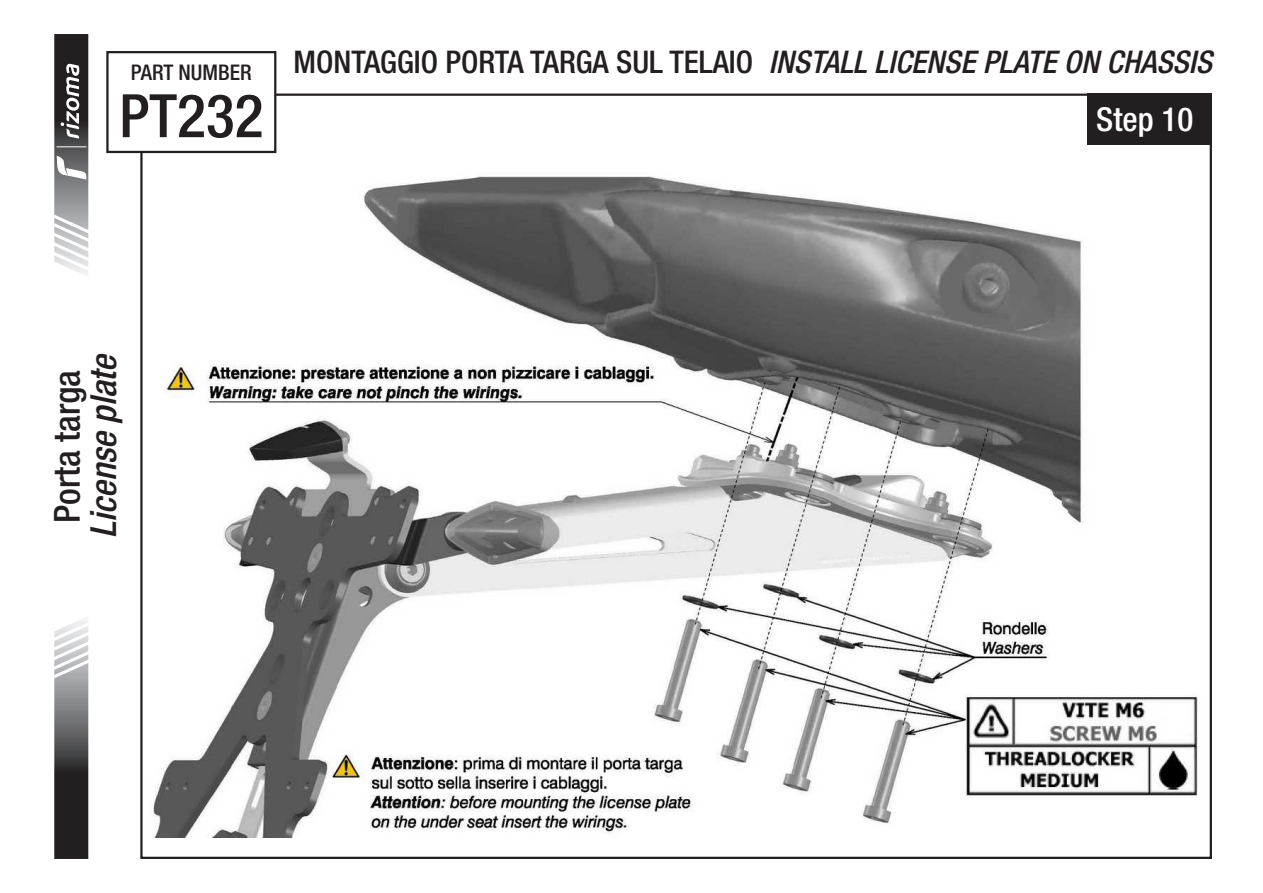
<style>
.page{position:relative;width:1263px;height:893px;background:#fff}
.page>*{position:absolute;margin:0;border:0;box-sizing:border-box;transform-origin:0 0}
.t1{font:500 condensed 60px "Helvetica Neue LT Std";color:#231f20}
.t2{font:italic 500 condensed 36px "Helvetica Neue LT Std";color:#231f20}
.t3{font:500 condensed 36px "Helvetica Neue LT Std";color:#231f20}
.t4{font:500 condensed 33px "Helvetica Neue LT Std";color:#fff}
.t5{font:500 condensed 31.2px "Helvetica Neue LT Std";color:#231f20}
.t6{font:500 condensed 21.6px "Helvetica Neue LT Std";color:#231f20}
.s1{font-style:italic}
</style>
<div class="page">
<img style="left:150px;top:115px;width:1048px;height:722px">
<div style="left:1088px;top:94px;width:124px;height:51px;background:#231f20"></div>
<svg style="left:54px;top:620px;width:35px;height:239px;background:#706f70"></svg>
<svg style="left:54px;top:34px;width:35px;height:240px"></svg>
<div style="left:107px;top:52px;width:168px;height:100px;background:#fff"></div>
<div style="left:106px;top:51px;width:170px;height:102px;border:2px solid #231f20"></div>
<p class="t6" style="left:131px;top:59px;width:122px">PART NUMBER</p>
<h1 class="t1" style="left:119px;top:80px;width:146px">PT232</h1>
<p class="t5" style="left:293px;top:44px;width:920px">MONTAGGIO PORTA TARGA SUL TELAIO <span class="s1">INSTALL LICENSE PLATE ON CHASSIS</span></p>
<p class="t4" style="left:1096px;top:99px;width:99px">Step 10</p>
<p class="t2" style="left:82px;top:538px;width:187px;rotate:-90deg">License plate</p>
<p class="t3" style="left:46px;top:523px;width:155px;rotate:-90deg">Porta targa</p>
</div>
